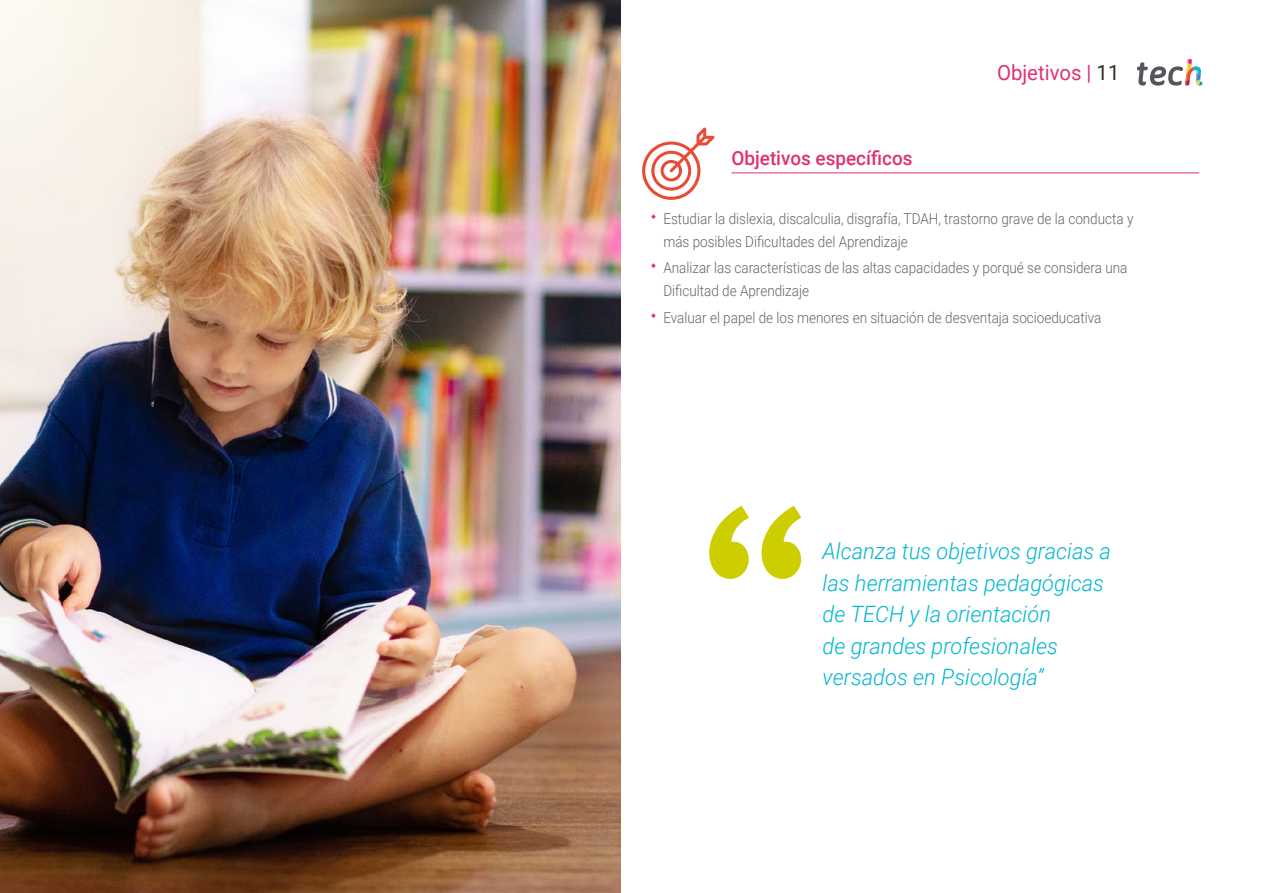
<style>
.page{position:relative;width:1263px;height:893px;background:#fff}
.page>*{position:absolute;margin:0;border:0;box-sizing:border-box;transform-origin:0 0}
.t1{font:italic 300 22.5px/31.5px "Roboto";color:#00b7d1}
.t2{font:21px "Roboto";color:#df3174}
.t3{font:500 19.5px "Roboto";color:#df3174}
.t4{font:300 15px/22.5px "Roboto";color:#61646a;scale:.9 1}
.s1{color:#312e20}
</style>
<div class="page">
<img style="left:0;top:0;width:621px;height:893px">
<svg style="left:709px;top:506px;width:92px;height:73px"></svg>
<hr style="left:731px;top:173px;width:468px;height:1px;background:#df3174">
<svg style="left:642px;top:127px;width:72px;height:73px"></svg>
<svg style="left:1137px;top:59px;width:65px;height:27px"></svg>
<h3 class="t3" style="left:731px;top:144px;width:183px">Objetivos específicos</h3>
<h2 class="t2" style="left:997px;top:57px;width:124px">Objetivos | <span class="s1">11</span></h2>
<p class="t4" style="left:663px;top:207px;width:524px">Estudiar la dislexia, discalculia, disgrafía, TDAH, trastorno grave de la conducta y más posibles Dificultades del Aprendizaje</p>
<p class="t4" style="left:663px;top:256px;width:517px">Analizar las características de las altas capacidades y porqué se considera una<br>Dificultad de Aprendizaje</p>
<p class="t4" style="left:663px;top:305px;width:488px">Evaluar el papel de los menores en situación de desventaja socioeducativa</p>
<h1 class="t1" style="left:823px;top:535px;width:290px">Alcanza tus objetivos gracias a las herramientas pedagógicas de TECH y la orientación<br>de grandes profesionales versados en Psicología”</h1>
</div>
